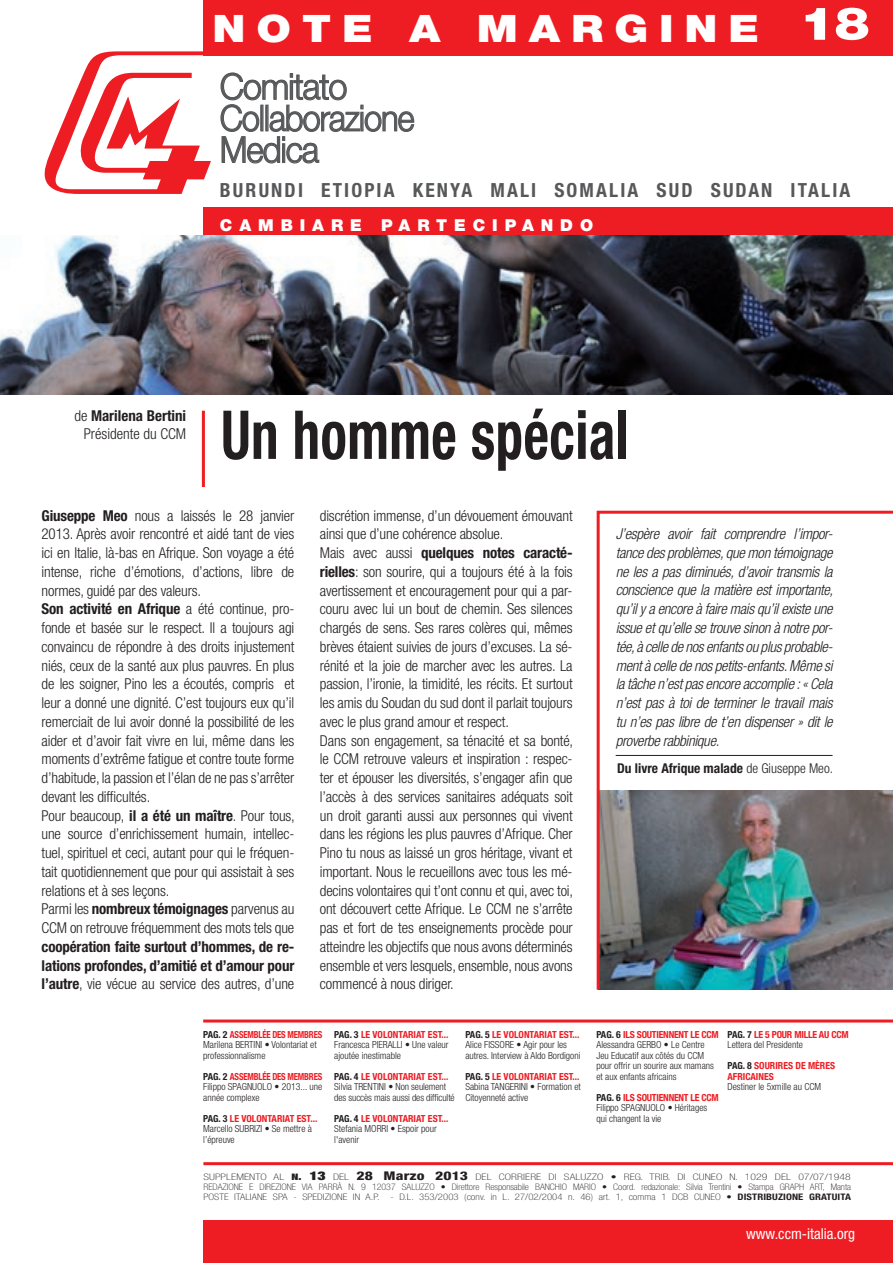
<style>
.page{position:relative;width:893px;height:1263px;background:#fff}
.page>*{position:absolute;margin:0;border:0;box-sizing:border-box;transform-origin:0 0}
.t1{font:700 condensed 67.5px "Helvetica Neue LT Std";letter-spacing:.01em;color:#231f20;scale:.81 1}
.t2{font:900 37.8px "Helvetica Neue LT Std";letter-spacing:.25em;color:#fff;scale:1.15 1}
.t3{font:300 36px/31.5px "Helvetica Neue LT Std";letter-spacing:-.03em;color:#57585a;scale:.95 1}
.t4{font:700 condensed 19.5px "Helvetica Neue LT Std";letter-spacing:.11em;color:#57585a}
.t5{font:900 16.5px "Helvetica Neue LT Std";letter-spacing:.42em;color:#fff}
.t6{font:300 condensed 15px/18.8px "Helvetica Neue LT Std";letter-spacing:-.01em;color:#231f20}
.t7{font:italic 300 condensed 15px/18.8px "Helvetica Neue LT Std";letter-spacing:-.02em;color:#231f20;text-align:justify}
.t8{font:700 condensed 15px/18.8px "Helvetica Neue LT Std";letter-spacing:-.01em;color:#231f20;text-align:justify}
.t9{font:condensed 15px "Helvetica Neue LT Std";color:#fff}
.t10{font:700 condensed 13.5px "Helvetica Neue LT Std";color:#231f20}
.t11{font:300 condensed 9.75px/10.5px "Helvetica Neue LT Std";color:#231f20}
.t12{font:700 condensed 9.75px "Helvetica Neue LT Std";color:#ee1d23}
.t13{font:700 condensed 9.75px "Helvetica Neue LT Std";color:#ee1d23;scale:.9 1}
.t14{font:100 condensed 9px/9.8px "Helvetica Neue LT Std";letter-spacing:.01em;color:#231f20;text-align:justify;scale:1.3 1}
.s1{font-size:45.6px}
.s2{font-weight:700}
.s3{font-weight:300}
.s4{color:#231f20}
.s5{font-weight:700;color:#ee1d23}
.s6{font-weight:900}
.s7{font-weight:900;font-size:12px}
.s8{font-weight:800;font-size:12px}
</style>
<div class="page">
<div style="left:203px;top:208px;width:690px;height:128px;background:#ee1d23"></div>
<img style="left:0;top:235px;width:893px;height:160px">
<div style="left:203px;top:1220px;width:690px;height:43px;background:#ee1d23"></div>
<hr style="left:202px;top:411px;width:3px;height:76px;background:#ee1d23">
<div style="left:203px;top:0;width:690px;height:55px;background:#ee1d23"></div>
<svg style="left:44px;top:51px;width:371px;height:143px"></svg>
<hr style="left:203px;top:1019px;width:690px;height:3px;background:#ee1d23">
<hr style="left:203px;top:1162px;width:690px;height:3px;background:#ee1d23">
<img style="left:596px;top:510px;width:297px;height:480px">
<hr style="left:616px;top:755px;width:216px;height:1px;background:#231f20">
<h2 class="t2" style="left:213px;top:6px;width:573px">NOTE A MARGINE <span class="s1">18</span></h2>
<h3 class="t3" style="left:220px;top:70px;width:206px">Comitato<br>Collaborazione<br>Medica</h3>
<h3 class="t4" style="left:220px;top:178px;width:632px">BURUNDI ETIOPIA KENYA MALI SOMALIA SUD SUDAN ITALIA</h3>
<p class="t5" style="left:220px;top:215px;width:375px">CAMBIARE PARTECIPANDO</p>
<p class="t6" style="left:74px;top:407px;width:113px;line-height:18px;text-align:right">de <span class="s2">MARILENA BERTINI<br></span>Présidente du CCM</p>
<h1 class="t1" style="left:221px;top:394px;width:505px">UN HOMME SPÉCIAL</h1>
<p class="t6" style="left:42px;top:506px;width:255px"><span class="s2">GIUSEPPE MEO</span> nous a laissés le 28 janvier 2013. Après avoir rencontré et aidé tant de vies ici en Italie, là-bas en Afrique. Son voyage a été intense, riche d’émotions, d’actions, libre de normes, guidé par des valeurs.<br><span class="s2">SON ACTIVITÉ EN AFRIQUE</span> a été continue, pro&shy;fonde et basée sur le respect. Il a toujours agi convaincu de répondre à des droits injustement niés, ceux de la santé aux plus pauvres. En plus de les soigner, Pino les a écoutés, compris et leur a donné une dignité. C’est toujours eux qu’il remerciait de lui avoir donné la possibilité de les aider et d’avoir fait vivre en lui, même dans les moments d’extrême fatigue et contre toute forme d’habitude, la passion et l’élan de ne pas s’arrêter devant les difficultés.<br>Pour beaucoup, <span class="s2">IL A ÉTÉ UN MAÎTRE</span>. Pour tous, une source d’enrichissement humain, intellec&shy;tuel, spirituel et ceci, autant pour qui le fréquen&shy;tait quotidiennement que pour qui assistait à ses relations et à ses leçons.<br>Parmi les <span class="s2">NOMBREUX TÉMOIGNAGES</span> parvenus au CCM on retrouve fréquemment des mots tels que</p>
<p class="t8" style="left:42px;top:937px;width:254px">COOPÉRATION FAITE SURTOUT D’HOMMES, DE RE-LATIONS PROFONDES, D’AMITIÉ ET D’AMOUR POUR L’AUTRE<span class="s3">, vie vécue au service des autres, d’une</span></p>
<p class="t6" style="left:320px;top:506px;width:255px">discrétion immense, d’un dévouement émouvant ainsi que d’une cohérence absolue.<br>Mais avec aussi <span class="s2">QUELQUES NOTES CARACTÉ-RIELLES</span>: son sourire, qui a toujours été à la fois avertissement et encouragement pour qui a par&shy;couru avec lui un bout de chemin. Ses silences chargés de sens. Ses rares colères qui, mêmes brèves étaient suivies de jours d’excuses. La sé&shy;rénité et la joie de marcher avec les autres. La passion, l’ironie, la timidité, les récits. Et surtout les amis du Soudan du sud dont il parlait toujours avec le plus grand amour et respect.<br>Dans son engagement, sa ténacité et sa bonté, le CCM retrouve valeurs et inspiration : respec&shy;ter et épouser les diversités, s’engager afin que l’accès à des services sanitaires adéquats soit un droit garanti aussi aux personnes qui vivent dans les régions les plus pauvres d’Afrique. Cher Pino tu nous as laissé un gros héritage, vivant et important. Nous le recueillons avec tous les mé&shy;decins volontaires qui t’ont connu et qui, avec toi, ont découvert cette Afrique. Le CCM ne s’arrête pas et fort de tes enseignements procède pour atteindre les objectifs que nous avons déterminés ensemble et vers lesquels, ensemble, nous avons commencé à nous diriger.</p>
<p class="t13" style="left:203px;top:1028px;width:37px"><span class="s4">PAG. 2</span> ASSEMBL</p>
<p class="t13" style="left:262px;top:1028px;width:14px">ÉE DES</p>
<p class="t13" style="left:288px;top:1028px;width:2px">MEMBRES</p>
<p class="t11" style="left:203px;top:1040px;width:115px">Marilena Bertini • Volontariat et professionnalisme</p>
<p class="t13" style="left:203px;top:1070px;width:37px"><span class="s4">PAG. 2</span> ASSEMBL</p>
<p class="t13" style="left:262px;top:1070px;width:14px">ÉE DES</p>
<p class="t13" style="left:288px;top:1070px;width:2px">MEMBRES</p>
<p class="t11" style="left:203px;top:1082px;width:120px">Filippo Spagnuolo • 2013... une année complexe</p>
<p class="t12" style="left:203px;top:1112px;width:50px"><span class="s4">PAG. 3</span> LE VOLONTARIAT</p>
<p class="t12" style="left:297px;top:1112px;width:22px">EST...</p>
<p class="t11" style="left:203px;top:1124px;width:110px">Marcello Subrizi • Se mettre à l’épreuve</p>
<p class="t12" style="left:334px;top:1028px;width:50px"><span class="s4">PAG. 3</span> LE VOLONTARIAT</p>
<p class="t12" style="left:428px;top:1028px;width:22px">EST...</p>
<p class="t11" style="left:334px;top:1040px;width:58px">Francesca Pieralli</p>
<p class="t11" style="left:405px;top:1040px;width:45px">• Une valeur</p>
<p class="t11" style="left:334px;top:1045px;width:68px;line-height:21px">ajoutée inestimable<br><span class="s2">PAG. 4</span> <span class="s5">LE VOLONTARIAT</span></p>
<p class="t12" style="left:428px;top:1070px;width:22px">EST...</p>
<p class="t11" style="left:334px;top:1082px;width:122px">Silvia TRENTINI • Non seulement des succès mais aussi des difficulté</p>
<p class="t12" style="left:334px;top:1112px;width:50px"><span class="s4">PAG. 4</span> LE VOLONTARIAT</p>
<p class="t12" style="left:428px;top:1112px;width:22px">EST...</p>
<p class="t11" style="left:334px;top:1124px;width:104px">Stefania Morri • Espoir pour l'avenir</p>
<p class="t12" style="left:465px;top:1028px;width:50px"><span class="s4">PAG. 5</span> LE VOLONTARIAT</p>
<p class="t12" style="left:559px;top:1028px;width:22px">EST...</p>
<p class="t11" style="left:465px;top:1040px;width:117px">Alice Fissore • Agir pour les autres. Interview à Aldo Bordigoni</p>
<p class="t12" style="left:465px;top:1070px;width:50px"><span class="s4">PAG. 5</span> LE VOLONTARIAT</p>
<p class="t12" style="left:559px;top:1070px;width:22px">EST...</p>
<p class="t11" style="left:465px;top:1082px;width:28px">Sabina Tan</p>
<p class="t11" style="left:465px;top:1082px;width:117px;text-indent:39px">gerini • Formation et<br>Citoyenneté active</p>
<p class="t7" style="left:616px;top:525px;width:219px">J’espère avoir fait comprendre l’impor&shy;tance des problèmes, que mon témoignage ne les a pas diminués, d’avoir transmis la conscience que la matière est importante, qu’il y a encore à faire mais qu’il existe une issue et qu’elle se trouve sinon à notre por&shy;tée, à celle de nos enfants ou plus probable&shy;ment à celle de nos petits-enfants. Même si la tâche n’est pas encore accomplie : « Cela n’est pas à toi de terminer le travail mais tu n’es pas libre de t’en dispenser » dit le proverbe rabbinique.</p>
<p class="t10" style="left:617px;top:760px;width:217px">DU LIVRE AFRIQUE MALADE <span class="s3">de Giuseppe Meo.</span></p>
<p class="t12" style="left:596px;top:1028px;width:42px"><span class="s4">PAG. 6</span> ILS SOUTIENNENT</p>
<p class="t12" style="left:691px;top:1028px;width:30px">LE CCM</p>
<p class="t11" style="left:596px;top:1040px;width:119px">Alessandra Gerbo • Le Centre<br>Jeu Educatif aux côtés du CCM pour offrir un sourire aux mamans et aux enfants africains</p>
<p class="t12" style="left:596px;top:1091px;width:42px"><span class="s4">PAG. 6</span> ILS SOUTIENNENT</p>
<p class="t12" style="left:691px;top:1091px;width:30px">LE CCM</p>
<p class="t11" style="left:596px;top:1103px;width:112px">Filippo Spagnuolo • Héritages qui changent la vie</p>
<p class="t12" style="left:727px;top:1028px;width:47px"><span class="s4">PAG. 7</span> LE 5 POUR</p>
<p class="t12" style="left:794px;top:1028px;width:3px">MILLE</p>
<p class="t12" style="left:819px;top:1028px;width:31px">AU CCM</p>
<p class="t11" style="left:727px;top:1034px;width:77px;line-height:21px">Lettera del Presidente<br><span class="s2">PAG. 8</span> <span class="s5">SOURIRES</span></p>
<p class="t12" style="left:795px;top:1060px;width:31px">DE MÈRES</p>
<p class="t12" style="left:727px;top:1070px;width:16px">AFRICAINES</p>
<p class="t11" style="left:727px;top:1082px;width:95px">Destiner le 5xmille au CCM</p>
<p class="t14" style="left:203px;top:1172px;width:500px">SUPPLEMENTO AL <span class="s6">N.</span> <span class="s7">13</span> DEL <span class="s8">28 Marzo 2013</span> DEL CORRIERE DI SALUZZO • REG. TRIB. DI CUNEO N. 1029 DEL 07/07/1948<br>REDAZIONE E DIREZIONE VIA PARRÀ N. 9 12037 SALUZZO • Direttore Responsabile BANCHIO MARIO • Coord. redazionale: Silvia Trentini • Stampa GRAPH ART, Manta POSTE ITALIANE SPA - SPEDIZIONE IN A.P. - D.L. 353/2003 (conv. in L. 27/02/2004 n. 46) art. 1, comma 1 DCB CUNEO • <span class="s2">DISTRIBUZIONE GRATUITA</span></p>
<p class="t9" style="left:746px;top:1225px;width:111px">www.ccm-italia.org</p>
</div>
